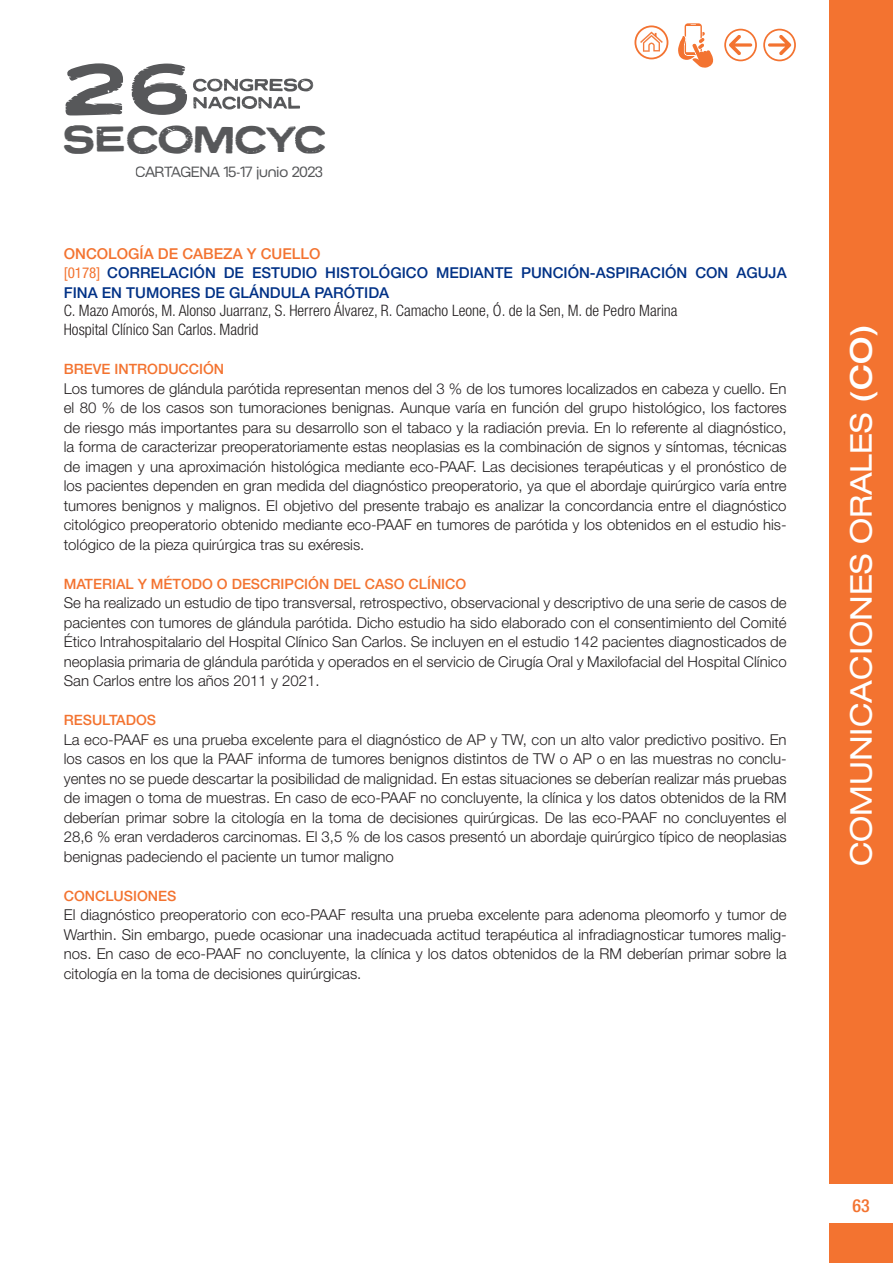
<style>
.page{position:relative;width:893px;height:1263px;background:#fff}
.page>*{position:absolute;margin:0;border:0;box-sizing:border-box;transform-origin:0 0}
.t1{font:73.2px "Neuzon";color:#57585a}
.t2{font:39.45px "Neuzon";color:#57585a}
.t3{font:expanded 30px "Helvetica Neue LT Std";color:#fff}
.t4{font:500 condensed 18px "Helvetica Neue LT Std";color:#f37330}
.PONENTE_CO{font:300 condensed 15.75px "Helvetica Neue LT Std";color:#231f20}
.TEXTO_GENERAL{font:300 15px/19.5px "Helvetica Neue LT Std";color:#231f20;text-align:justify}
.TITULO_PONENCIA{font:500 15px/19.5px "Helvetica Neue LT Std";color:#003186}
.SESION{font:500 15px "Helvetica Neue LT Std";color:#f37330}
.t5{font:14.7px "BC Novatica CYR";color:#57585a}
.TEXTO_GENERAL-2{font:500 14.25px "Helvetica Neue LT Std";color:#f37330}
.s1{font-weight:400;font-stretch:condensed;color:#f37330}
.s2{font-weight:500}
</style>
<div class="page">
<div style="left:829px;top:0;width:64px;height:1183px;background:#f37330"></div>
<div style="left:829px;top:1223px;width:64px;height:40px;background:#f37330"></div>
<svg style="left:678px;top:23px;width:36px;height:45px"></svg>
<svg style="left:634px;top:25px;width:34px;height:34px"></svg>
<svg style="left:193px;top:79px;width:120px;height:30px"></svg>
<svg style="left:763px;top:29px;width:33px;height:32px"></svg>
<svg style="left:724px;top:29px;width:33px;height:32px"></svg>
<h1 class="t1" style="left:64px;top:63px;width:126px">26</h1>
<h2 class="t2" style="left:63px;top:124px;width:265px">SECOMCYC</h2>
<p class="t5" style="left:135px;top:163px;width:189px">CARTAGENA 15-17 junio 2023</p>
<p class="SESION" style="left:64px;top:244px;width:258px">ONCOLOGÍA DE CABEZA Y CUELLO</p>
<p class="TITULO_PONENCIA" style="left:64px;top:263px;width:724px"><span class="s1">[0178]</span> CORRELACIÓN DE ESTUDIO HISTOLÓGICO MEDIANTE PUNCIÓN-ASPIRACIÓN CON AGUJA<br>FINA EN TUMORES DE GLÁNDULA PARÓTIDA</p>
<p class="PONENTE_CO" style="left:64px;top:302px;width:615px">C. Mazo Amorós, M. Alonso Juarranz, S. Herrero Álvarez, R. Camacho Leone, Ó. de la Sen, M. de Pedro Marina</p>
<p class="PONENTE_CO" style="left:64px;top:320px;width:196px">Hospital Clínico San Carlos. Madrid</p>
<p class="TEXTO_GENERAL-2" style="left:64px;top:361px;width:162px">BREVE INTRODUCCIÓN</p>
<p class="TEXTO_GENERAL" style="left:64px;top:378px;width:724px">Los tumores de glándula parótida representan menos del 3 % de los tumores localizados en cabeza y cuello. En el 80 % de los casos son tumoraciones benignas. Aunque varía en función del grupo histológico, los factores de riesgo más importantes para su desarrollo son el tabaco y la radiación previa. En lo referente al diagnóstico, la forma de caracterizar preoperatoriamente estas neoplasias es la combinación de signos y síntomas, técnicas de imagen y una aproximación histológica mediante eco-PAAF. Las decisiones terapéuticas y el pronóstico de los pacientes dependen en gran medida del diagnóstico preoperatorio, ya que el abordaje quirúrgico varía entre tumores benignos y malignos. El objetivo del presente trabajo es analizar la concordancia entre el diagnóstico citológico preoperatorio obtenido mediante eco-PAAF en tumores de parótida y los obtenidos en el estudio his&shy;tológico de la pieza quirúrgica tras su exéresis.</p>
<p class="TEXTO_GENERAL-2" style="left:64px;top:575px;width:404px">MATERIAL Y MÉTODO O DESCRIPCIÓN DEL CASO CLÍNICO</p>
<p class="TEXTO_GENERAL" style="left:64px;top:593px;width:724px">Se ha realizado un estudio de tipo transversal, retrospectivo, observacional y descriptivo de una serie de casos de pacientes con tumores de glándula parótida. Dicho estudio ha sido elaborado con el consentimiento del Comité Ético Intrahospitalario del Hospital Clínico San Carlos. Se incluyen en el estudio 142 pacientes diagnosticados de neoplasia primaria de glándula parótida y operados en el servicio de Cirugía Oral y Maxilofacial del Hospital Clínico San Carlos entre los años 2011 y 2021.</p>
<p class="TEXTO_GENERAL-2" style="left:64px;top:712px;width:94px">RESULTADOS</p>
<p class="TEXTO_GENERAL" style="left:64px;top:729px;width:724px">La eco-PAAF es una prueba excelente para el diagnóstico de AP y TW, con un alto valor predictivo positivo. En los casos en los que la PAAF informa de tumores benignos distintos de TW o AP o en las muestras no conclu&shy;yentes no se puede descartar la posibilidad de malignidad. En estas situaciones se deberían realizar más pruebas de imagen o toma de muestras. En caso de eco-PAAF no concluyente, la clínica y los datos obtenidos de la RM deberían primar sobre la citología en la toma de decisiones quirúrgicas. De las eco-PAAF no concluyentes el 28,6 % eran verdaderos carcinomas. El 3,5 % de los casos presentó un abordaje quirúrgico típico de neoplasias benignas padeciendo el paciente un tumor maligno</p>
<p class="TEXTO_GENERAL-2" style="left:64px;top:887px;width:114px">CONCLUSIONES</p>
<p class="TEXTO_GENERAL" style="left:64px;top:905px;width:724px">El diagnóstico preoperatorio con eco-PAAF resulta una prueba excelente para adenoma pleomorfo y tumor de Warthin. Sin embargo, puede ocasionar una inadecuada actitud terapéutica al infradiagnosticar tumores malig&shy;nos. En caso de eco-PAAF no concluyente, la clínica y los datos obtenidos de la RM deberían primar sobre la citología en la toma de decisiones quirúrgicas.</p>
<h3 class="t3" style="left:843px;top:866px;width:544px;rotate:-90deg">COMUNICACIONES ORALES <span class="s2">(CO)</span></h3>
<p class="t4" style="left:852px;top:1195px;width:19px">63</p>
</div>
